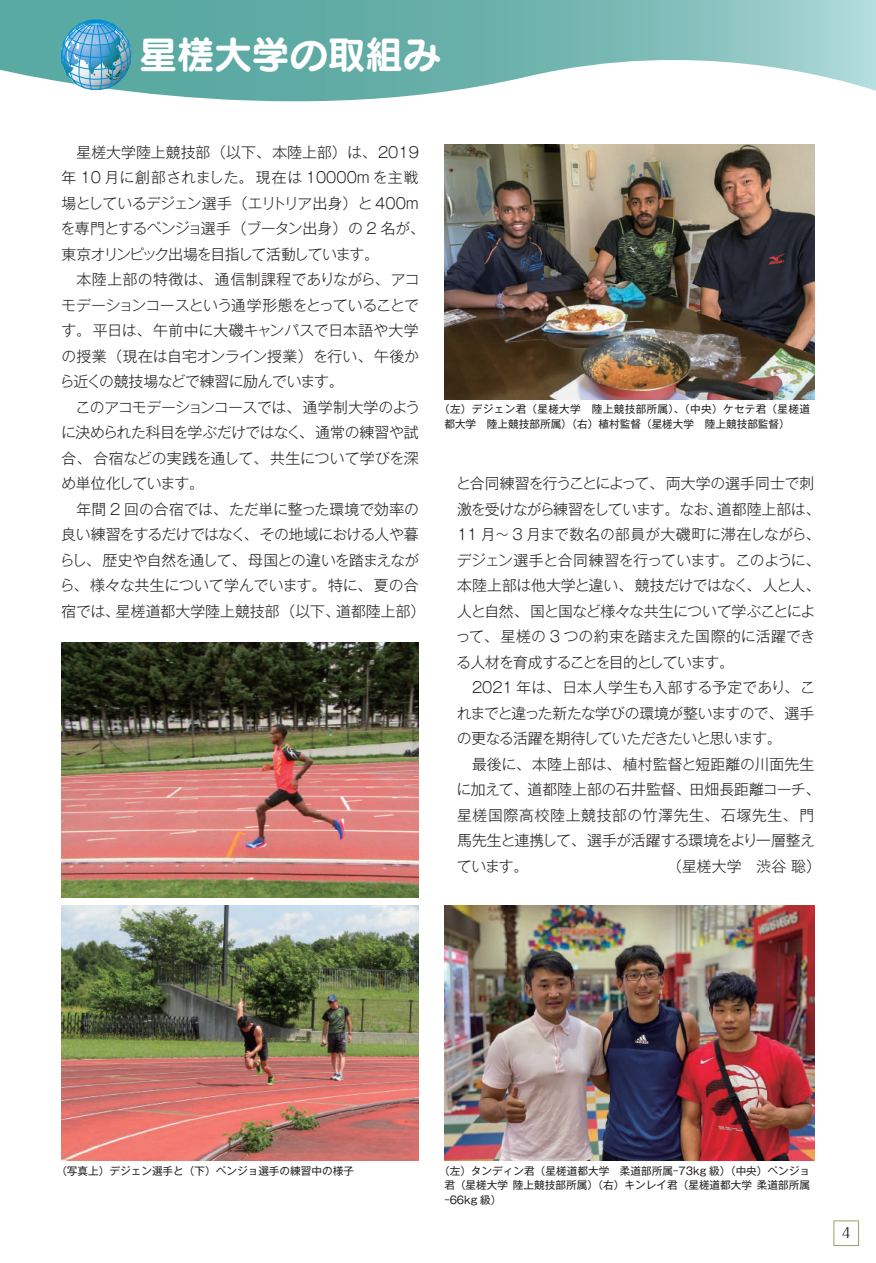
<style>
.page{position:relative;width:876px;height:1263px;background:#fff}
.page>*{position:absolute;margin:0;border:0;box-sizing:border-box;transform-origin:0 0}
.t1{font:38.25px "Seurat Pro B";letter-spacing:-.015em;color:#fff}
.t2{font:300 14.85px/25.5px "Gothic MB101 Pr 6 N";letter-spacing:-.02em;color:#231f20}
.t3{font:300 14.85px/25.5px "Gothic MB101 Pr 6 N";color:#231f20}
.t4{font:13.8px "Folk Pro";color:#231f20}
.t5{font:10.65px/14.9px "Gothic MB101 Pro";color:#231f20}
</style>
<div class="page">
<div style="left:833px;top:1220px;width:26px;height:26px;border:1px solid #98a464"></div>
<svg style="left:0;top:0;width:876px;height:102px"></svg>
<img style="left:59px;top:20px;width:72px;height:70px">
<img style="left:62px;top:642px;width:357px;height:255px">
<img style="left:62px;top:906px;width:357px;height:255px">
<img style="left:444px;top:906px;width:370px;height:255px">
<img style="left:444px;top:145px;width:370px;height:255px">
<h1 class="t1" style="left:139px;top:28px;width:303px">星槎大学の取組み</h1>
<p class="t2" style="left:61px;top:138px;width:366px;text-indent:16px">星槎大学陸上競技部（以下、本陸上部）は、2019年 10 月に創部されました。現在は 10000m を主戦場としているデジェン選手（エリトリア出身）と 400mを専門とするペンジョ選手（ブータン出身）の 2 名が、東京オリンピック出場を目指して活動しています。</p>
<p class="t2" style="left:60px;top:266px;width:361px;text-align:justify;text-indent:17px">本陸上部の特徴は、通信制課程でありながら、アコモデーションコースという通学形態をとっていることです。平日は、午前中に大磯キャンパスで日本語や大学の授業（現在は自宅オンライン授業）を行い、午後から近くの競技場などで練習に励んでいます。　</p>
<p class="t2" style="left:61px;top:393px;width:361px;text-align:justify;text-indent:15px">このアコモデーションコースでは、通学制大学のように決められた科目を学ぶだけではなく、通常の練習や試合、合宿などの実践を通して、共生について学びを深め単位化しています。</p>
<p class="t2" style="left:60px;top:495px;width:367px;text-indent:17px">年間 2 回の合宿では、ただ単に整った環境で効率の良い練習をするだけではなく、その地域における人や暮らし、歴史や自然を通して、母国との違いを踏まえながら、様々な共生について学んでいます。特に、夏の合宿では、星槎道都大学陸上競技部（以下、道都陸上部）</p>
<p class="t5" style="left:444px;top:400px;width:367px;text-indent:-5px">（左）デジェン君（星槎大学　陸上競技部所属）、（中央）ケセテ君（星槎道都大学　陸上競技部所属）（右）植村監督（星槎大学　陸上競技部監督）</p>
<p class="t2" style="left:456px;top:470px;width:366px">と合同練習を行うことによって、両大学の選手同士で刺激を受けながら練習をしています。なお、道都陸上部は、<br>11 月～ 3 月まで数名の部員が大磯町に滞在しながら、デジェン選手と合同練習を行っています。このように、本陸上部は他大学と違い、競技だけではなく、人と人、人と自然、国と国など様々な共生について学ぶことによって、星槎の 3 つの約束を踏まえた国際的に活躍できる人材を育成することを目的としています。</p>
<p class="t2" style="left:457px;top:674px;width:360px;text-align:justify;text-indent:15px">2021 年は、日本人学生も入部する予定であり、これまでと違った新たな学びの環境が整いますので、選手の更なる活躍を期待していただきたいと思います。</p>
<p class="t3" style="left:456px;top:750px;width:365px;text-indent:16px">最後に、本陸上部は、植村監督と短距離の川面先生に加えて、道都陸上部の石井監督、田畑長距離コーチ、星槎国際高校陸上競技部の竹澤先生、石塚先生、門馬先生と連携して、選手が活躍する環境をより一層整えています。</p>
<p class="t2" style="left:667px;top:852px;width:155px">（星槎大学　渋谷聡）</p>
<p class="t5" style="left:56px;top:1161px;width:299px">（写真上）デジェン選手と（下）ペンジョ選手の練習中の様子</p>
<p class="t5" style="left:444px;top:1161px;width:367px;text-align:justify;text-indent:-5px">（左）タンディン君（星槎道都大学　柔道部所属–73kg 級）（中央）ペンジョ君（星槎大学 陸上競技部所属）（右）キンレイ君（星槎道都大学 柔道部所属–66kg 級）</p>
<p class="t4" style="left:842px;top:1221px;width:10px">4</p>
</div>
